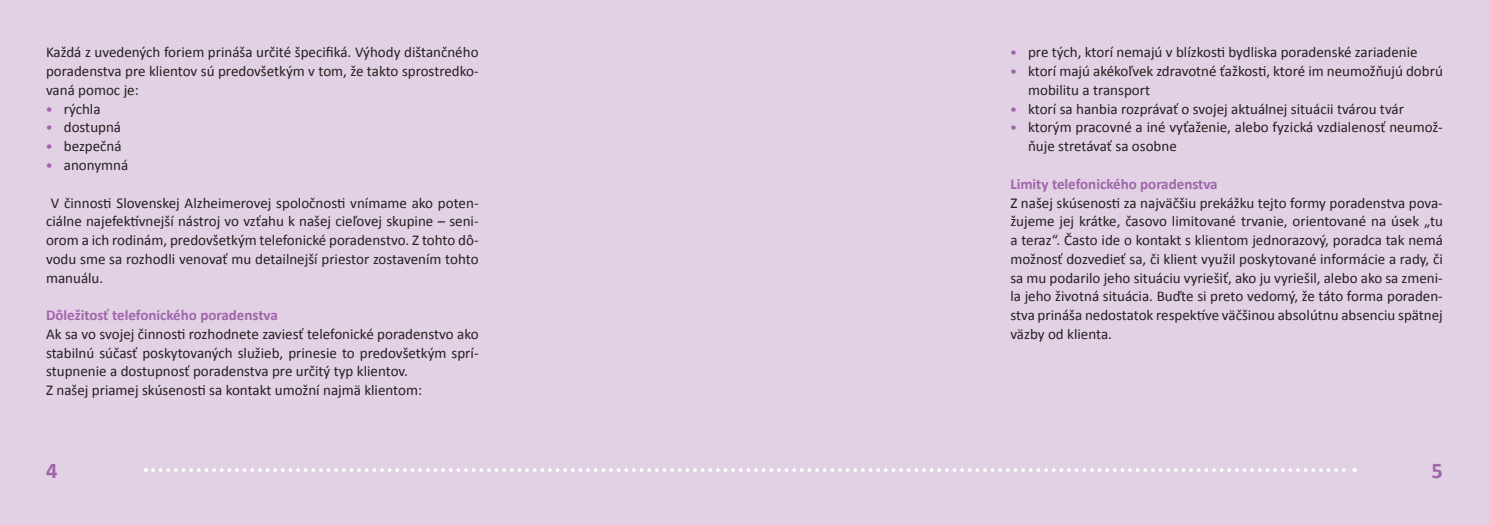
<style>
.page{position:relative;width:1489px;height:525px;background:#fff}
.page>*{position:absolute;margin:0;border:0;box-sizing:border-box;transform-origin:0 0}
.t1{font:700 22.5px "Calibri";color:#a065aa}
.t2{font:15px/18.8px "Calibri";color:#231f20;text-align:justify}
.t3{font:700 15px "Calibri";color:#a065aa}
.s1{font-family:"Avenir Next LT Pro";font-size:12.5px;color:#a065aa}
</style>
<div class="page">
<div style="left:0;top:0;width:1488px;height:524px;background:#e2d1e5"></div>
<svg style="left:153px;top:468px;width:1201px;height:3px"></svg>
<p class="t2" style="left:46px;top:42px;width:434px">Každá z uvedených foriem prináša určité špecifiká. Výhody dištančného poradenstva pre klientov sú predovšetkým v tom, že takto sprostredko&shy;vaná pomoc je:</p>
<p class="t2" style="left:46px;top:99px;width:56px"><span class="s1">•</span> rýchla</p>
<p class="t2" style="left:46px;top:117px;width:77px"><span class="s1">•</span> dostupná</p>
<p class="t2" style="left:46px;top:136px;width:77px"><span class="s1">•</span> bezpečná</p>
<p class="t2" style="left:46px;top:155px;width:84px"><span class="s1">•</span> anonymná</p>
<p class="t2" style="left:46px;top:192px;width:434px;text-indent:5px">V činnosti Slovenskej Alzheimerovej spoločnosti vnímame ako poten&shy;ciálne najefektívnejší nástroj vo vzťahu k našej cieľovej skupine – seni&shy;orom a ich rodinám, predovšetkým telefonické poradenstvo. Z tohto dô&shy;vodu sme sa rozhodli venovať mu detailnejší priestor zostavením tohto manuálu.</p>
<p class="t3" style="left:46px;top:306px;width:233px">Dôležitosť telefonického poradenstva</p>
<p class="t2" style="left:46px;top:324px;width:434px">Ak sa vo svojej činnosti rozhodnete zaviesť telefonické poradenstvo ako stabilnú súčasť poskytovaných služieb, prinesie to predovšetkým sprí&shy;stupnenie a dostupnosť poradenstva pre určitý typ klientov.</p>
<p class="t2" style="left:46px;top:380px;width:377px">Z našej priamej skúsenosti sa kontakt umožní najmä klientom:</p>
<p class="t2" style="left:1010px;top:42px;width:409px"><span class="s1">•</span> pre tých, ktorí nemajú v blízkosti bydliska poradenské zariadenie</p>
<p class="t2" style="left:1028px;top:61px;width:416px;text-indent:-18px"><span class="s1">•</span> ktorí majú akékoľvek zdravotné ťažkosti, ktoré im neumožňujú dobrú mobilitu a transport</p>
<p class="t2" style="left:1010px;top:99px;width:395px"><span class="s1">•</span> ktorí sa hanbia rozprávať o svojej aktuálnej situácii tvárou tvár</p>
<p class="t2" style="left:1028px;top:117px;width:416px;text-indent:-18px"><span class="s1">•</span> ktorým pracovné a iné vyťaženie, alebo fyzická vzdialenosť neumož&shy;ňuje stretávať sa osobne</p>
<p class="t3" style="left:1010px;top:174px;width:209px">Limity telefonického poradenstva</p>
<p class="t2" style="left:1010px;top:192px;width:434px">Z našej skúsenosti za najväčšiu prekážku tejto formy poradenstva pova&shy;žujeme jej krátke, časovo limitované trvanie, orientované na úsek „tu a teraz“. Často ide o kontakt s klientom jednorazový, poradca tak nemá možnosť dozvedieť sa, či klient využil poskytované informácie a rady, či sa mu podarilo jeho situáciu vyriešiť, ako ju vyriešil, alebo ako sa zmeni&shy;la jeho životná situácia. Buďte si preto vedomý, že táto forma poraden&shy;stva prináša nedostatok respektíve väčšinou absolútnu absenciu spätnej väzby od klienta.</p>
<h1 class="t1" style="left:46px;top:457px;width:13px">4</h1>
<h1 class="t1" style="left:1431px;top:457px;width:13px">5</h1>
</div>
